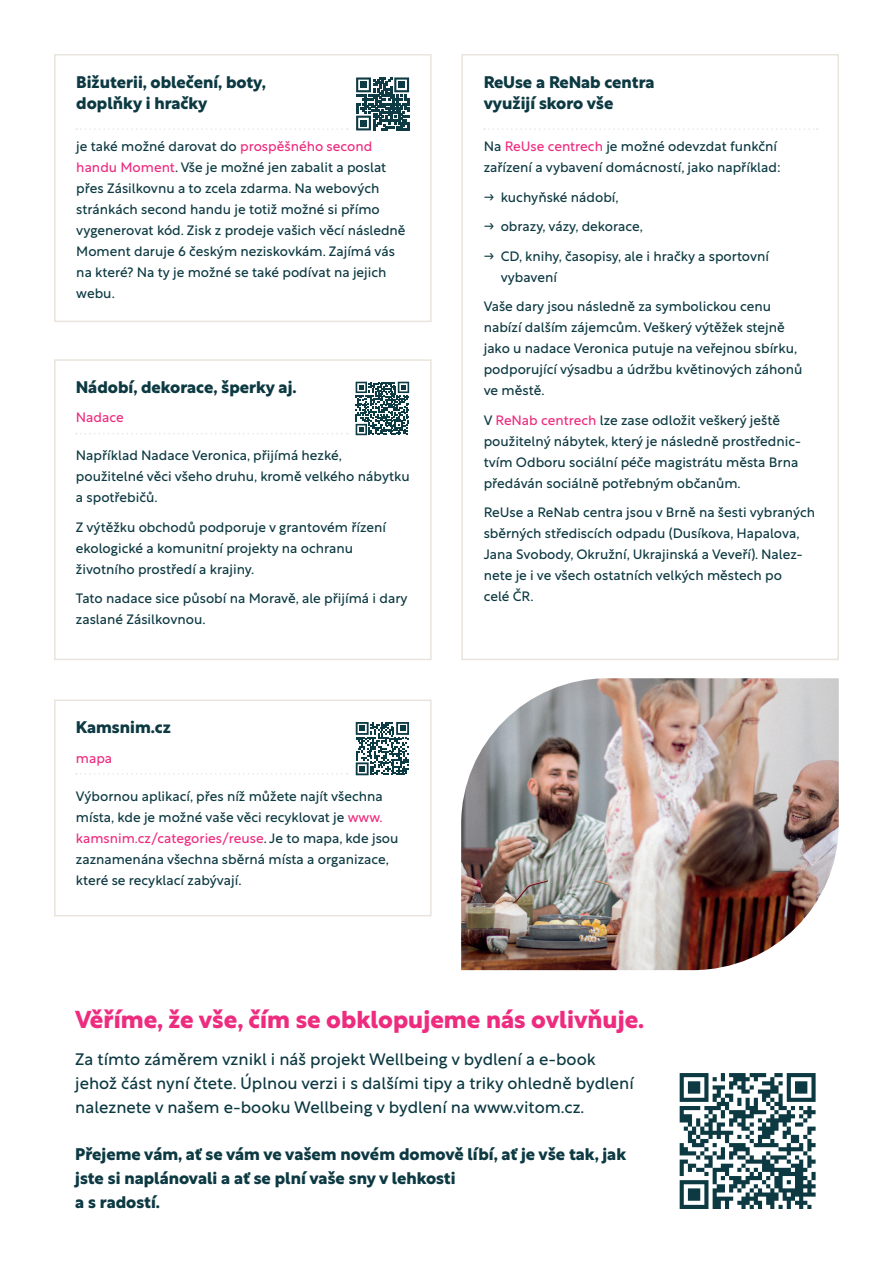
<style>
.page{position:relative;width:893px;height:1263px;background:#fff}
.page>*{position:absolute;margin:0;border:0;box-sizing:border-box;transform-origin:0 0}
.t1{font:700 24px "Rustica";color:#ee2c7f}
.t2{font:700 16.5px/21px "Rustica";color:#0c3942}
.t3{font:16.5px/24px "Rustica";color:#0c3942}
.t4{font:13.5px/21px "Rustica";color:#0c3942}
.t5{font:13.5px "Rustica";color:#ee2c7f}
.s1{color:#ee2c7f}
</style>
<div class="page">
<div style="left:54px;top:359px;width:378px;height:301px;border:2px solid #e9e4dc"></div>
<div style="left:461px;top:54px;width:378px;height:606px;border:2px solid #e9e4dc"></div>
<div style="left:54px;top:54px;width:378px;height:268px;border:2px solid #e9e4dc"></div>
<img style="left:461px;top:678px;width:378px;height:292px">
<svg style="left:356px;top:77px;width:53px;height:54px"></svg>
<div style="left:360px;top:82px;width:7px;height:6px;background:#0e3b44"></div>
<div style="left:398px;top:82px;width:7px;height:6px;background:#0e3b44"></div>
<div style="left:360px;top:120px;width:7px;height:6px;background:#0e3b44"></div>
<svg style="left:76px;top:128px;width:272px;height:2px"></svg>
<svg style="left:484px;top:128px;width:334px;height:2px"></svg>
<svg style="left:356px;top:382px;width:53px;height:53px"></svg>
<svg style="left:76px;top:433px;width:272px;height:1px"></svg>
<div style="left:54px;top:699px;width:378px;height:217px;border:2px solid #e9e4dc"></div>
<svg style="left:356px;top:722px;width:53px;height:53px"></svg>
<svg style="left:76px;top:773px;width:272px;height:2px"></svg>
<svg style="left:680px;top:1073px;width:136px;height:136px"></svg>
<p class="t2" style="left:76px;top:70px;width:191px">Bižuterii, oblečení, boty, doplňky i hračky</p>
<p class="t4" style="left:76px;top:135px;width:331px">je také možné darovat do <span class="s1">prospěšného second handu Moment</span>. Vše je možné jen zabalit a poslat přes Zásilkovnu a to zcela zdarma. Na webových stránkách second handu je totiž možné si přímo vygenerovat kód. Zisk z prodeje vašich věcí následně Moment daruje 6 českým neziskovkám. Zajímá vás na které? Na ty je možné se také podívat na jejich webu.</p>
<p class="t2" style="left:76px;top:375px;width:222px">Nádobí, dekorace, šperky aj.</p>
<p class="t5" style="left:76px;top:406px;width:49px">Nadace</p>
<p class="t4" style="left:76px;top:443px;width:335px">Například Nadace Veronica, přijímá hezké, použitelné věci všeho druhu, kromě velkého nábytku a spotřebičů.</p>
<p class="t4" style="left:76px;top:515px;width:312px">Z výtěžku obchodů podporuje v grantovém řízení ekologické a komunitní projekty na ochranu životního prostředí a krajiny.</p>
<p class="t4" style="left:76px;top:586px;width:333px">Tato nadace sice působí na Moravě, ale přijímá i dary zaslané Zásilkovnou.</p>
<p class="t2" style="left:76px;top:715px;width:97px">Kamsnim.cz</p>
<p class="t5" style="left:76px;top:746px;width:38px">mapa</p>
<p class="t4" style="left:76px;top:784px;width:324px">Výbornou aplikací, přes níž můžete najít všechna místa, kde je možné vaše věci recyklovat je <span class="s1">www. kamsnim.cz/categories/reuse</span>. Je to mapa, kde jsou zaznamenána všechna sběrná místa a organizace, které se recyklací zabývají.</p>
<p class="t2" style="left:484px;top:70px;width:172px">ReUse a ReNab centra využijí skoro vše</p>
<p class="t4" style="left:484px;top:135px;width:298px">Na <span class="s1">ReUse centrech</span> je možné odevzdat funkční zařízení a vybavení domácností, jako například:</p>
<p class="t4" style="left:484px;top:185px;width:137px">→ kuchyňské nádobí,</p>
<p class="t4" style="left:484px;top:215px;width:161px">→ obrazy, vázy, dekorace,</p>
<p class="t4" style="left:501px;top:244px;width:270px;text-indent:-17px">→ CD, knihy, časopisy, ale i hračky a sportovní vybavení</p>
<p class="t4" style="left:484px;top:295px;width:320px">Vaše dary jsou následně za symbolickou cenu nabízí dalším zájemcům. Veškerý výtěžek stejně jako u nadace Veronica putuje na veřejnou sbírku, podporující výsadbu a údržbu květinových záhonů ve městě.</p>
<p class="t4" style="left:484px;top:408px;width:319px">V <span class="s1">ReNab centrech</span> lze zase odložit veškerý ještě použitelný nábytek, který je následně prostřednic&shy;tvím Odboru sociální péče magistrátu města Brna předáván sociálně potřebným občanům.</p>
<p class="t4" style="left:484px;top:501px;width:333px">ReUse a ReNab centra jsou v Brně na šesti vybraných sběrných střediscích odpadu (Dusíkova, Hapalova, Jana Svobody, Okružní, Ukrajinská a Veveří). Nalez&shy;nete je i ve všech ostatních velkých městech po<br>celé ČR.</p>
<p class="t1" style="left:75px;top:999px;width:571px">Věříme, že vše, čím se obklopujeme nás ovlivňuje.</p>
<p class="t3" style="left:75px;top:1045px;width:560px">Za tímto záměrem vznikl i náš projekt Wellbeing v bydlení a e-book jehož část nyní čtete. Úplnou verzi i s dalšími tipy a triky ohledně bydlení naleznete v našem e-booku Wellbeing v bydlení na www.vitom.cz.</p>
<p class="t2" style="left:75px;top:1141px;width:552px;line-height:24px">Přejeme vám, ať se vám ve vašem novém domově líbí, ať je vše tak, jak jste si naplánovali a ať se plní vaše sny v lehkosti<br>a s radostí.</p>
</div>
